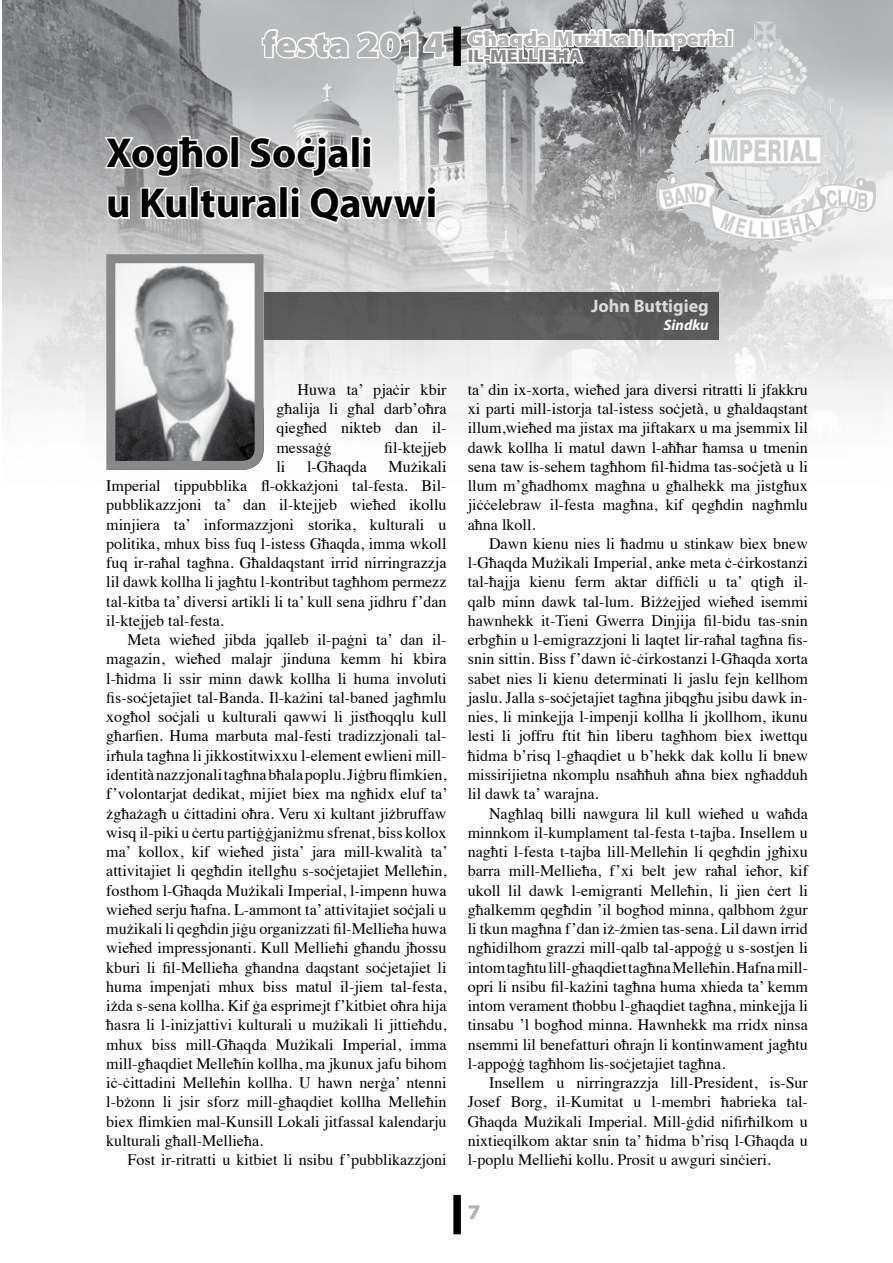
<style>
.page{position:relative;width:893px;height:1263px;background:#fff}
.page>*{position:absolute;margin:0;border:0;box-sizing:border-box;transform-origin:0 0}
.t1{font:700 42px/50.4px "Myriad Pro";color:#000}
.t2{font:900 semi-expanded 21px "Myriad Pro";color:#b1b3b4}
.t3{font:900 semi-expanded 18px "Myriad Pro";color:#87888a}
.t4{font:700 18px "Myriad Pro";color:#d9dadb}
.t5{font:16.05px/19.2px "Times";color:#000;text-align:justify}
.t6{font:italic 700 15px "Myriad Pro";color:#fff}
</style>
<div class="page">
<img style="left:2px;top:0;width:891px;height:414px">
<img style="left:713px;top:21px;width:51px;height:108px">
<div style="left:257px;top:292px;width:462px;height:47px;background:#5a5a5a"></div>
<svg style="left:102px;top:134px;width:129px;height:45px"></svg>
<div style="left:230px;top:136px;width:9px;height:32px;border:3px solid #fff"></div>
<svg style="left:247px;top:134px;width:104px;height:45px"></svg>
<div style="left:351px;top:136px;width:9px;height:32px;border:3px solid #fff"></div>
<svg style="left:361px;top:134px;width:12px;height:36px"></svg>
<svg style="left:106px;top:194px;width:26px;height:27px"></svg>
<svg style="left:139px;top:186px;width:51px;height:35px"></svg>
<div style="left:190px;top:186px;width:9px;height:33px;border:3px solid #fff"></div>
<svg style="left:198px;top:187px;width:81px;height:34px"></svg>
<div style="left:279px;top:186px;width:9px;height:33px;border:3px solid #fff"></div>
<svg style="left:289px;top:185px;width:13px;height:35px"></svg>
<svg style="left:308px;top:185px;width:130px;height:41px"></svg>
<svg style="left:102px;top:250px;width:166px;height:220px"></svg>
<div style="left:453px;top:1195px;width:8px;height:39px;background:#000"></div>
<div style="left:629px;top:29px;width:7px;height:18px;border:3px solid #fff"></div>
<div style="left:636px;top:34px;width:7px;height:13px;border:3px solid #fff"></div>
<div style="left:636px;top:29px;width:7px;height:7px;border:3px solid #fff;border-radius:50%"></div>
<div style="left:647px;top:30px;width:7px;height:17px;border:3px solid #fff"></div>
<div style="left:708px;top:29px;width:7px;height:7px;border:3px solid #fff;border-radius:50%"></div>
<svg style="left:652px;top:32px;width:77px;height:54px"></svg>
<div style="left:726px;top:29px;width:7px;height:18px;border:3px solid #fff"></div>
<svg style="left:466px;top:0;width:166px;height:92px"></svg>
<svg style="left:260px;top:28px;width:188px;height:33px"></svg>
<div style="left:453px;top:27px;width:8px;height:39px;background:#000"></div>
<h2 class="t2" style="left:468px;top:24px;width:267px">Għaqda Mużikali Imperial</h2>
<p class="t3" style="left:263px;top:44px;width:321px"><sup>festa</sup> <sup>2014</sup> IL-MELLIEĦA</p>
<h1 class="t1" style="left:106px;top:126px;width:332px">Xogħol Soċjali<br>u Kulturali Qawwi</h1>
<p class="t4" style="left:591px;top:294px;width:119px">John Buttigieg</p>
<p class="t6" style="left:664px;top:315px;width:46px">Sindku</p>
<p class="t5" style="left:276px;top:378px;width:172px;text-indent:21px">Huwa ta’ pjaċir kbir għalija li għal darb’oħra qiegħed nikteb dan il&shy;messaġġ</p>
<p class="t5" style="left:384px;top:436px;width:64px">fil-ktejjeb</p>
<p class="t5" style="left:106px;top:455px;width:342px;text-indent:282px">Mużikali Imperial tippubblika fl-okkażjoni tal-festa. Bil&shy;pubblikazzjoni ta’ dan il-ktejjeb wieħed ikollu minjiera ta’ informazzjoni storika, kulturali u politika, mhux biss fuq l-istess Għaqda, imma wkoll fuq ir-raħal tagħna. Għaldaqstant irrid nirringrazzja lil dawk kollha li jagħtu l-kontribut tagħhom permezz tal-kitba ta’ diversi artikli li ta’ kull sena jidhru f’dan il-ktejjeb tal-festa.</p>
<p class="t5" style="left:106px;top:629px;width:343px;text-indent:21px">Meta wieħed jibda jqalleb il-paġni ta’ dan il&shy;magazin, wieħed malajr jinduna kemm hi kbira l-ħidma li ssir minn dawk kollha li huma involuti fis-soċjetajiet tal-Banda. Il-każini tal-baned jagħmlu xogħol soċjali u kulturali qawwi li jistħoqqlu kull għarfien. Huma marbuta mal-festi tradizzjonali tal&shy;irħula tagħna li jikkostitwixxu l-element ewlieni mill&shy;identità nazzjonali tagħna bħala poplu. Jiġbru flimkien, f’volontarjat dedikat, mijiet biex ma ngħidx eluf ta’ żgħażagħ u ċittadini oħra. Veru xi kultant jiżbruffaw wisq il-piki u ċertu partiġġjaniżmu sfrenat, biss kollox ma’ kollox, kif wieħed jista’ jara mill-kwalità ta’ attivitajiet li qegħdin itellgħu s-soċjetajiet Melleħin, fosthom l-Għaqda Mużikali Imperial, l-impenn huwa wieħed serju ħafna. L-ammont ta’ attivitajiet soċjali u mużikali li qegħdin jiġu organizzati fil-Mellieħa huwa wieħed impressjonanti. Kull Mellieħi għandu jħossu kburi li fil-Mellieħa għandna daqstant soċjetajiet li huma impenjati mhux biss matul il-jiem tal-festa, iżda s-sena kollha. Kif ġa esprimejt f’kitbiet oħra hija ħasra li l-inizjattivi kulturali u mużikali li jittieħdu, mhux biss mill-Għaqda Mużikali Imperial, imma mill-għaqdiet Melleħin kollha, ma jkunux jafu bihom iċ-ċittadini Melleħin kollha. U hawn nerġa’ ntenni l-bżonn li jsir sforz mill-għaqdiet kollha Melleħin biex flimkien mal-Kunsill Lokali jitfassal kalendarju kulturali għall-Mellieħa.</p>
<p class="t5" style="left:128px;top:1149px;width:320px">Fost ir-ritratti u kitbiet li nsibu f’pubblikazzjoni</p>
<p class="t5" style="left:276px;top:455px;width:10px">li</p>
<p class="t5" style="left:307px;top:455px;width:61px">l-Għaqda</p>
<p class="t5" style="left:468px;top:378px;width:342px">ta’ din ix-xorta, wieħed jara diversi ritratti li jfakkru xi parti mill-istorja tal-istess soċjetà, u għaldaqstant illum,wieħed ma jistax ma jiftakarx u ma jsemmix lil dawk kollha li matul dawn l-aħħar ħamsa u tmenin sena taw is-sehem tagħhom fil-ħidma tas-soċjetà u li llum m’għadhomx magħna u għalhekk ma jistgħux jiċċelebraw il-festa magħna, kif qegħdin nagħmlu aħna lkoll.</p>
<p class="t5" style="left:468px;top:532px;width:342px;text-indent:21px">Dawn kienu nies li ħadmu u stinkaw biex bnew l-Għaqda Mużikali Imperial, anke meta ċ-ċirkostanzi tal-ħajja kienu ferm aktar diffiċli u ta’ qtigħ il&shy;qalb minn dawk tal-lum. Biżżejjed wieħed isemmi hawnhekk it-Tieni Gwerra Dinjija fil-bidu tas-snin erbgħin u l-emigrazzjoni li laqtet lir-raħal tagħna fis&shy;snin sittin. Biss f’dawn iċ-ċirkostanzi l-Għaqda xorta sabet nies li kienu determinati li jaslu fejn kellhom jaslu. Jalla s-soċjetajiet tagħna jibqgħu jsibu dawk in&shy;nies, li minkejja l-impenji kollha li jkollhom, ikunu lesti li joffru ftit ħin liberu tagħhom biex iwettqu ħidma b’risq l-għaqdiet u b’hekk dak kollu li bnew missirijietna nkomplu nsaħħuh aħna biex ngħadduh lil dawk ta’ warajna.</p>
<p class="t5" style="left:468px;top:802px;width:342px;text-indent:21px">Nagħlaq billi nawgura lil kull wieħed u waħda minnkom il-kumplament tal-festa t-tajba. Insellem u nagħti l-festa t-tajba lill-Melleħin li qegħdin jgħixu barra mill-Mellieħa, f’xi belt jew raħal ieħor, kif ukoll lil dawk l-emigranti Melleħin, li jien ċert li għalkemm qegħdin ’il bogħod minna, qalbhom żgur li tkun magħna f’dan iż-żmien tas-sena. Lil dawn irrid ngħidilhom grazzi mill-qalb tal-appoġġ u s-sostjen li intom tagħtu lill-għaqdiet tagħna Melleħin. Ħafna mill&shy;opri li nsibu fil-każini tagħna huma xhieda ta’ kemm intom verament tħobbu l-għaqdiet tagħna, minkejja li tinsabu ’l bogħod minna. Hawnhekk ma rridx ninsa nsemmi lil benefatturi oħrajn li kontinwament jagħtu l-appoġġ tagħhom lis-soċjetajiet tagħna.</p>
<p class="t5" style="left:468px;top:1072px;width:342px;text-indent:21px">Insellem u nirringrazzja lill-President, is-Sur Josef Borg, il-Kumitat u l-membri ħabrieka tal-Għaqda Mużikali Imperial. Mill-ġdid nifirħilkom u nixtieqilkom aktar snin ta’ ħidma b’risq l-Għaqda u l-poplu Mellieħi kollu. Prosit u awguri sinċieri.</p>
<h2 class="t2" style="left:468px;top:1198px;width:14px">7</h2>
</div>
